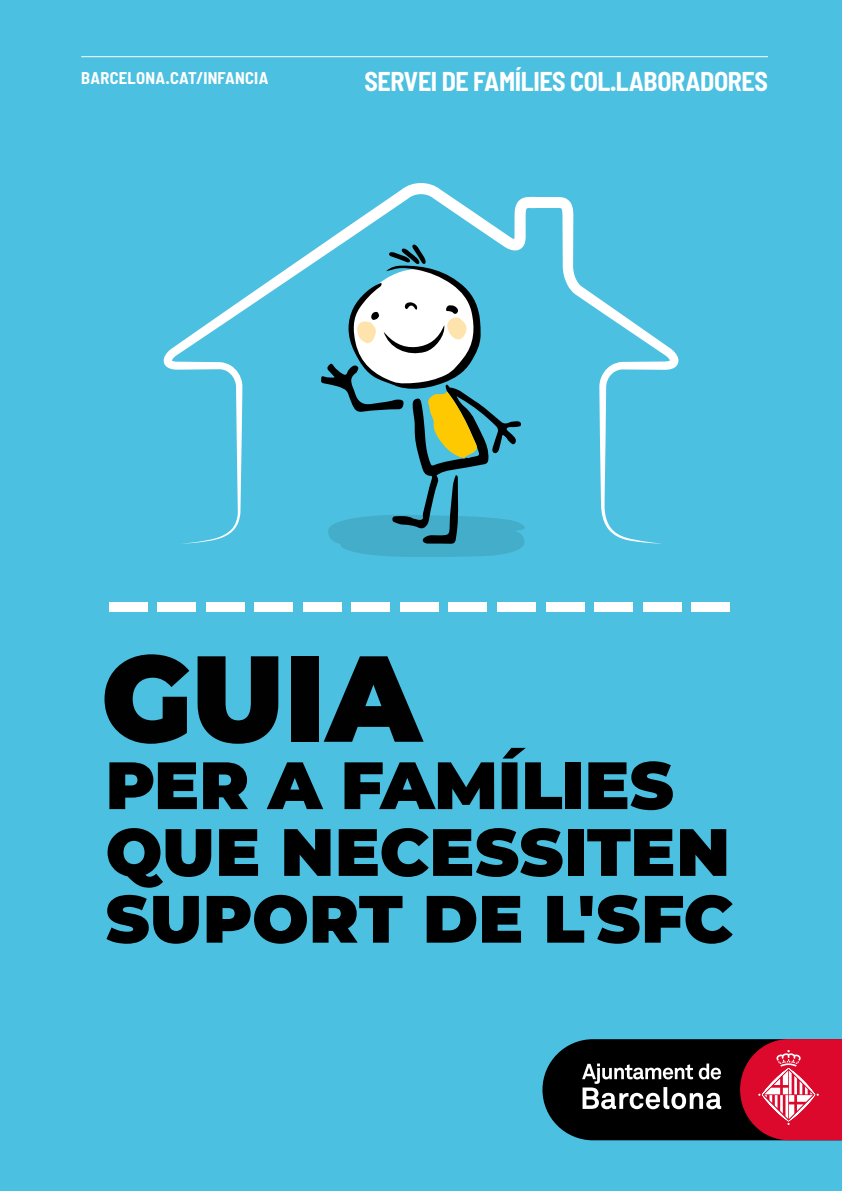
<style>
.page{position:relative;width:842px;height:1191px;background:#4bc0e0}
.page>*{position:absolute;margin:0;border:0;box-sizing:border-box;transform-origin:0 0}
.t1{font:900 122px "Montserrat";color:#010102}
.t2{font:900 66.8px/66.8px "Montserrat";color:#000}
.t3{font:700 semi-condensed 26.6px "Barlow";letter-spacing:-.015em;color:#fff}
.t4{font:700 semi-condensed 16.6px "Barlow";letter-spacing:.015em;color:#fff}
</style>
<div class="page">
<hr style="left:81px;top:56px;width:687px;height:1px;background:#fff">
<div style="left:109px;top:602px;width:38px;height:10px;background:#fff"></div>
<div style="left:158px;top:602px;width:38px;height:10px;background:#fff"></div>
<div style="left:206px;top:602px;width:38px;height:10px;background:#fff"></div>
<div style="left:255px;top:602px;width:38px;height:10px;background:#fff"></div>
<div style="left:303px;top:602px;width:38px;height:10px;background:#fff"></div>
<div style="left:352px;top:602px;width:38px;height:10px;background:#fff"></div>
<div style="left:400px;top:602px;width:38px;height:10px;background:#fff"></div>
<div style="left:449px;top:602px;width:38px;height:10px;background:#fff"></div>
<div style="left:497px;top:602px;width:38px;height:10px;background:#fff"></div>
<div style="left:546px;top:602px;width:38px;height:10px;background:#fff"></div>
<div style="left:594px;top:602px;width:39px;height:10px;background:#fff"></div>
<div style="left:643px;top:602px;width:38px;height:10px;background:#fff"></div>
<div style="left:692px;top:602px;width:38px;height:10px;background:#fff"></div>
<svg style="left:542px;top:1039px;width:300px;height:101px;background:#58242f"></svg>
<svg style="left:164px;top:183px;width:514px;height:361px"></svg>
<svg style="left:320px;top:244px;width:205px;height:313px"></svg>
<p class="t4" style="left:81px;top:68px;width:189px">BARCELONA.CAT/INFANCIA</p>
<p class="t3" style="left:364px;top:65px;width:405px">SERVEI DE FAMÍLIES COL·LABORADORES</p>
<h1 class="t1" style="left:101px;top:607px;width:322px">GUIA</h1>
<p class="t2" style="left:106px;top:747px;width:629px">PER A FAMÍLIES<br>QUE NECESSITEN<br>SUPORT DE L'SFC</p>
</div>
